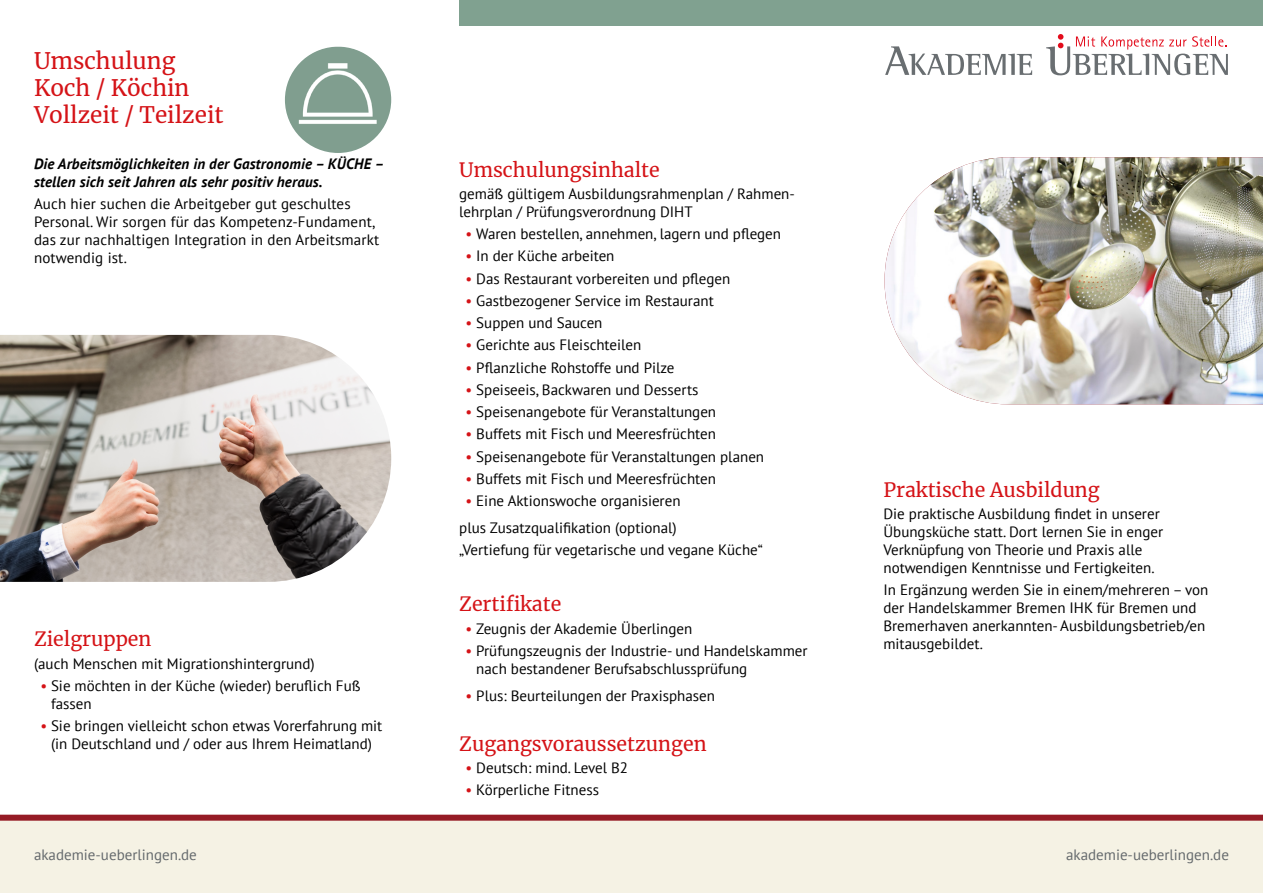
<style>
.page{position:relative;width:1263px;height:893px;background:#fff}
.page>*{position:absolute;margin:0;border:0;box-sizing:border-box;transform-origin:0 0}
.t1{font:22.5px/27px "Merriweather";color:#d51317}
.t2{font:19.5px "Merriweather";color:#d51317}
.t3{font:15px/18px "PT Sans";color:#000}
.t4{font:italic 700 15px/18px "PT Sans";letter-spacing:.01em;color:#000}
.t5{font:15px "PT Sans";color:#64696c}
.s1{color:#d51317}
</style>
<div class="page">
<svg style="left:0;top:815px;width:1263px;height:78px;background:#ede2d6"></svg>
<div style="left:459px;top:0;width:804px;height:26px;background:#80a190"></div>
<img style="left:285px;top:47px;width:106px;height:106px;border-radius:52px">
<svg style="left:885px;top:46px;width:147px;height:29px"></svg>
<svg style="left:1046px;top:34px;width:182px;height:41px"></svg>
<img style="left:0;top:335px;width:391px;height:247px">
<img style="left:884px;top:157px;width:379px;height:247px">
<h1 class="t1" style="left:34px;top:47px;width:191px">Umschulung<br>Koch / Köchin<br>Vollzeit / Teilzeit</h1>
<p class="t4" style="left:34px;top:154px;width:352px">Die Arbeitsmöglichkeiten in der Gastronomie – KÜCHE – stellen sich seit Jahren als sehr positiv heraus.</p>
<p class="t3" style="left:34px;top:195px;width:347px">Auch hier suchen die Arbeitgeber gut geschultes Personal. Wir sorgen für das Kompetenz-Fundament, das zur nachhaltigen Integration in den Arbeitsmarkt notwendig ist.</p>
<h2 class="t2" style="left:34px;top:626px;width:119px">Zielgruppen</h2>
<p class="t3" style="left:34px;top:654px;width:282px">(auch Menschen mit Migrationshintergrund)</p>
<p class="t3" style="left:51px;top:676px;width:311px;text-indent:-11px"><span class="s1">•</span> Sie möchten in der Küche (wieder) beruflich Fuß fassen</p>
<p class="t3" style="left:40px;top:716px;width:343px;text-align:center"><span class="s1">•</span> Sie bringen vielleicht schon etwas Vorerfahrung mit (in Deutschland und / oder aus Ihrem Heimatland)</p>
<h2 class="t2" style="left:459px;top:156px;width:202px">Umschulungsinhalte</h2>
<p class="t3" style="left:459px;top:184px;width:337px">gemäß gültigem Ausbildungsrahmenplan / Rahmen&shy;lehrplan / Prüfungsverordnung DIHT</p>
<p class="t3" style="left:466px;top:224px;width:317px"><span class="s1">•</span> Waren bestellen, annehmen, lagern und pflegen</p>
<p class="t3" style="left:466px;top:247px;width:150px"><span class="s1">•</span> In der Küche arbeiten</p>
<p class="t3" style="left:466px;top:269px;width:266px"><span class="s1">•</span> Das Restaurant vorbereiten und pflegen</p>
<p class="t3" style="left:466px;top:291px;width:250px"><span class="s1">•</span> Gastbezogener Service im Restaurant</p>
<p class="t3" style="left:466px;top:313px;width:138px"><span class="s1">•</span> Suppen und Saucen</p>
<p class="t3" style="left:466px;top:336px;width:177px"><span class="s1">•</span> Gerichte aus Fleischteilen</p>
<p class="t3" style="left:466px;top:358px;width:210px"><span class="s1">•</span> Pflanzliche Rohstoffe und Pilze</p>
<p class="t3" style="left:466px;top:380px;width:234px"><span class="s1">•</span> Speiseeis, Backwaren und Desserts</p>
<p class="t3" style="left:466px;top:402px;width:252px"><span class="s1">•</span> Speisenangebote für Veranstaltungen</p>
<p class="t3" style="left:466px;top:425px;width:252px"><span class="s1">•</span> Buffets mit Fisch und Meeresfrüchten</p>
<p class="t3" style="left:466px;top:447px;width:300px"><span class="s1">•</span> Speisenangebote für Veranstaltungen planen</p>
<p class="t3" style="left:466px;top:469px;width:252px"><span class="s1">•</span> Buffets mit Fisch und Meeresfrüchten</p>
<p class="t3" style="left:459px;top:487px;width:223px;line-height:26.5px;text-align:center"><span class="s1">•</span> Eine Aktionswoche organisieren plus Zusatzqualifikation (optional)</p>
<p class="t3" style="left:459px;top:540px;width:305px">„Vertiefung für vegetarische und vegane Küche“</p>
<h2 class="t2" style="left:459px;top:591px;width:104px">Zertifikate</h2>
<p class="t3" style="left:466px;top:619px;width:228px"><span class="s1">•</span> Zeugnis der Akademie Überlingen</p>
<p class="t3" style="left:476px;top:641px;width:333px;text-indent:-11px"><span class="s1">•</span> Prüfungszeugnis der Industrie- und Handelskammer nach bestandener Berufsabschlussprüfung</p>
<p class="t3" style="left:466px;top:687px;width:251px"><span class="s1">•</span> Plus: Beurteilungen der Praxisphasen</p>
<h2 class="t2" style="left:459px;top:730px;width:249px">Zugangsvoraussetzungen</h2>
<p class="t3" style="left:466px;top:758px;width:164px"><span class="s1">•</span> Deutsch: mind. Level B2</p>
<p class="t3" style="left:466px;top:780px;width:135px"><span class="s1">•</span> Körperliche Fitness</p>
<h2 class="t2" style="left:883px;top:476px;width:218px">Praktische Ausbildung</h2>
<p class="t3" style="left:883px;top:505px;width:281px">Die praktische Ausbildung findet in unserer Übungsküche statt. Dort lernen Sie in enger Verknüpfung von Theorie und Praxis alle notwendigen Kenntnisse und Fertigkeiten.</p>
<p class="t3" style="left:883px;top:581px;width:327px">In Ergänzung werden Sie in einem/mehreren – von der Handelskammer Bremen IHK für Bremen und Bremerhaven anerkannten- Ausbildungsbetrieb/en mitausgebildet.</p>
<p class="t5" style="left:34px;top:845px;width:164px">akademie-ueberlingen.de</p>
<p class="t5" style="left:1066px;top:845px;width:164px">akademie-ueberlingen.de</p>
</div>
